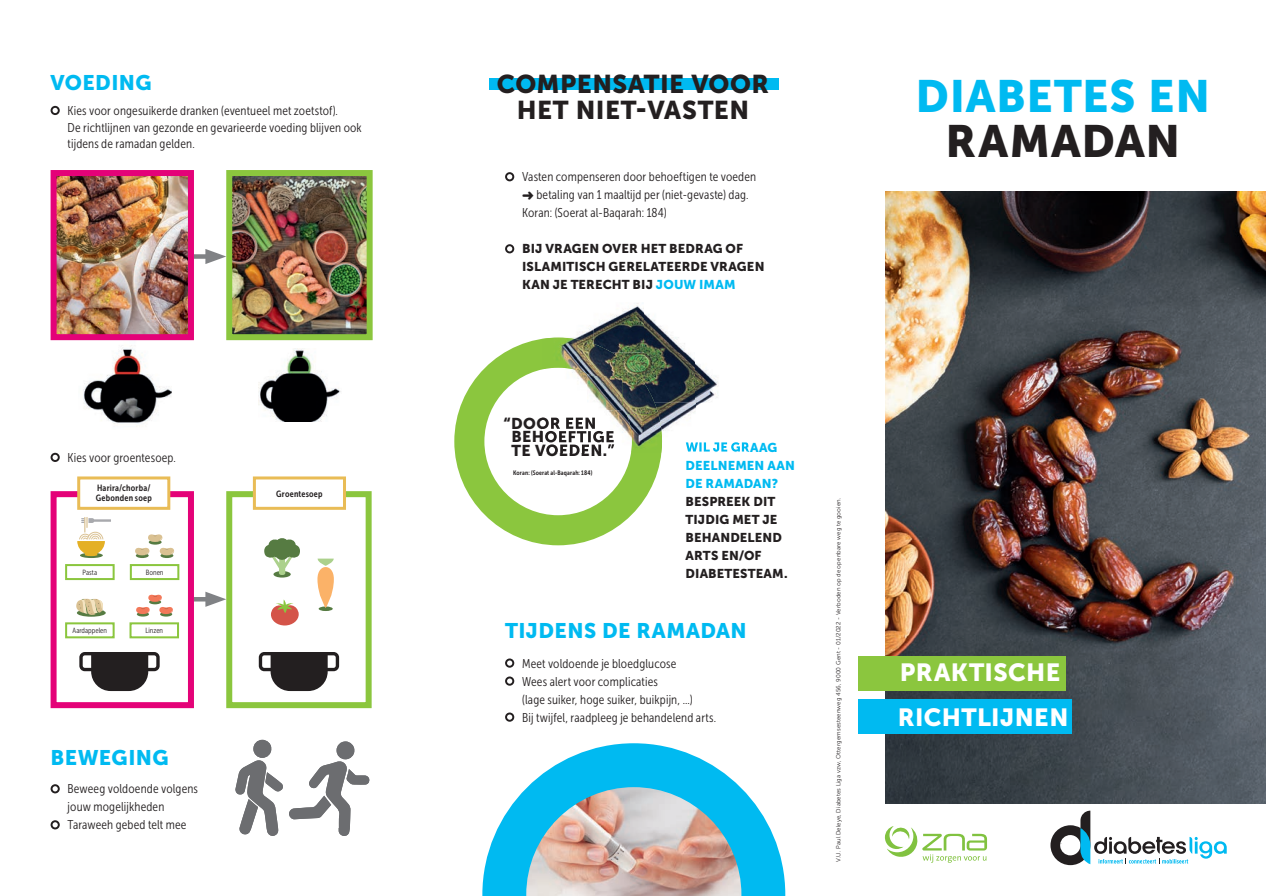
<style>
.page{position:relative;width:1266px;height:896px;background:#fff}
.page>*{position:absolute;margin:0;border:0;box-sizing:border-box;transform-origin:0 0}
.t1{font:44.85px "Museo Sans 900";letter-spacing:.015em;color:#00baf1}
.t2{font:44.85px "Museo Sans 900";letter-spacing:.02em;color:#231f20}
.t3{font:25.65px/25.7px "Museo Sans 900";letter-spacing:.015em;color:#231f20;text-align:center}
.t4{font:24.6px/44.4px "Museo Sans 900";letter-spacing:.015em;color:#fff}
.t5{font:21px "Museo Sans 900";letter-spacing:.02em;color:#00baf1}
.t6{font:15.6px/26.8px "Museo Sans 900";letter-spacing:.03em;color:#231f20}
.t7{font:12.75px/18px "Museo Sans Cond 300";letter-spacing:.01em;color:#231f20}
.t8{font:12.75px/18px "Museo Sans 900";letter-spacing:.01em;color:#231f20}
.t9{font:12.75px/18px "Museo Sans 900";letter-spacing:.01em;color:#00baf1}
.t10{font:9px/9.4px "Museo Sans Cond 700";letter-spacing:.025em;color:#231f20}
.t11{font:7.5px "Museo Sans Cond 300";letter-spacing:.005em;color:#231f20}
.t12{font:6.45px "Museo Sans Cond 700";letter-spacing:.025em;color:#231f20}
.t13{font:6px "Museo Sans 300";letter-spacing:.025em;color:#231f20}
.s1{color:#00baf1}
</style>
<div class="page">
<svg style="left:1050px;top:810px;width:176px;height:55px"></svg>
<img style="left:885px;top:191px;width:380px;height:612px">
<div style="left:857px;top:656px;width:208px;height:35px;background:#8bc63e"></div>
<div style="left:857px;top:699px;width:214px;height:35px;background:#00baf1"></div>
<div style="left:489px;top:79px;width:289px;height:11px;background:#00baf1"></div>
<div style="left:505px;top:172px;width:9px;height:9px;border:2px solid #231f20;border-radius:50%"></div>
<div style="left:505px;top:244px;width:9px;height:9px;border:2px solid #231f20;border-radius:50%"></div>
<svg style="left:454px;top:338px;width:208px;height:207px"></svg>
<div style="left:505px;top:658px;width:9px;height:9px;border:2px solid #231f20;border-radius:50%"></div>
<div style="left:505px;top:676px;width:9px;height:9px;border:2px solid #231f20;border-radius:50%"></div>
<div style="left:505px;top:712px;width:9px;height:9px;border:2px solid #231f20;border-radius:50%"></div>
<svg style="left:482px;top:743px;width:303px;height:152px"></svg>
<img style="left:578px;top:325px;width:15px;height:12px">
<img style="left:593px;top:303px;width:92px;height:49px">
<img style="left:622px;top:352px;width:22px;height:7px">
<img style="left:644px;top:352px;width:74px;height:50px">
<img style="left:658px;top:402px;width:89px;height:50px">
<img style="left:542px;top:376px;width:45px;height:68px">
<img style="left:587px;top:376px;width:35px;height:34px">
<img style="left:587px;top:410px;width:39px;height:42px">
<img style="left:542px;top:337px;width:80px;height:39px">
<img style="left:622px;top:359px;width:36px;height:55px">
<img style="left:592px;top:376px;width:30px;height:29px">
<img style="left:626px;top:414px;width:36px;height:38px">
<img style="left:542px;top:417px;width:54px;height:12px">
<img style="left:542px;top:431px;width:72px;height:11px">
<img style="left:542px;top:444px;width:72px;height:8px">
<img style="left:685px;top:442px;width:62px;height:9px">
<svg style="left:884px;top:826px;width:103px;height:36px"></svg>
<div style="left:797px;top:446px;width:11px;height:11px;border:2px solid #fff;border-radius:50%"></div>
<svg style="left:798px;top:447px;width:9px;height:9px"></svg>
<img style="left:78px;top:340px;width:94px;height:87px">
<img style="left:259px;top:348px;width:82px;height:73px">
<div style="left:51px;top:784px;width:9px;height:9px;border:2px solid #231f20;border-radius:50%"></div>
<div style="left:51px;top:820px;width:9px;height:9px;border:2px solid #231f20;border-radius:50%"></div>
<div style="left:51px;top:106px;width:9px;height:9px;border:2px solid #231f20;border-radius:50%"></div>
<div style="left:51px;top:452px;width:9px;height:10px;border:2px solid #231f20;border-radius:50%"></div>
<div style="left:194px;top:254px;width:20px;height:5px;background:#808285"></div>
<svg style="left:205px;top:249px;width:21px;height:15px"></svg>
<hr style="left:194px;top:597px;width:20px;height:4px;background:#808285">
<svg style="left:205px;top:591px;width:21px;height:15px"></svg>
<img style="left:233px;top:177px;width:132px;height:156px">
<div style="left:226px;top:170px;width:146px;height:170px;border:6px solid #8bc63e"></div>
<img style="left:58px;top:177px;width:129px;height:156px">
<div style="left:51px;top:170px;width:143px;height:170px;border:6px solid #e40278"></div>
<svg style="left:235px;top:739px;width:134px;height:97px"></svg>
<div style="left:51px;top:491px;width:143px;height:217px;border:6px solid #e40278"></div>
<div style="left:226px;top:491px;width:145px;height:217px;border:6px solid #8bc63e"></div>
<div style="left:79px;top:478px;width:90px;height:30px;background:#fff"></div>
<div style="left:77px;top:476px;width:93px;height:33px;border:3px solid #e9bc56"></div>
<div style="left:254px;top:478px;width:90px;height:30px;background:#fff"></div>
<div style="left:253px;top:476px;width:93px;height:33px;border:3px solid #e9bc56"></div>
<div style="left:65px;top:564px;width:50px;height:16px;border:2px solid #8bc63e"></div>
<div style="left:65px;top:622px;width:50px;height:16px;border:2px solid #8bc63e"></div>
<div style="left:129px;top:622px;width:50px;height:16px;border:2px solid #8bc63e"></div>
<div style="left:130px;top:564px;width:49px;height:16px;border:2px solid #8bc63e"></div>
<svg style="left:79px;top:652px;width:81px;height:39px"></svg>
<svg style="left:258px;top:652px;width:82px;height:39px"></svg>
<div style="left:80px;top:552px;width:23px;height:6px;background:#567b42;border-radius:50%"></div>
<svg style="left:77px;top:517px;width:34px;height:39px"></svg>
<svg style="left:136px;top:553px;width:13px;height:5px"></svg>
<svg style="left:160px;top:553px;width:13px;height:5px"></svg>
<svg style="left:135px;top:534px;width:39px;height:21px"></svg>
<hr style="left:137px;top:612px;width:12px;height:4px;background:#567b42;border-radius:50%">
<svg style="left:136px;top:607px;width:14px;height:7px"></svg>
<hr style="left:160px;top:612px;width:12px;height:4px;background:#567b42;border-radius:50%">
<svg style="left:159px;top:607px;width:14px;height:7px"></svg>
<svg style="left:149px;top:599px;width:12px;height:5px"></svg>
<svg style="left:148px;top:594px;width:14px;height:7px"></svg>
<svg style="left:76px;top:598px;width:28px;height:18px"></svg>
<svg style="left:271px;top:599px;width:28px;height:26px"></svg>
<div style="left:318px;top:606px;width:15px;height:5px;background:#567b42;border-radius:50%"></div>
<svg style="left:317px;top:558px;width:17px;height:50px"></svg>
<div style="left:273px;top:571px;width:18px;height:6px;background:#567b42;border-radius:50%"></div>
<svg style="left:264px;top:538px;width:36px;height:37px"></svg>
<h3 class="t5" style="left:51px;top:70px;width:103px">VOEDING</h3>
<p class="t7" style="left:68px;top:102px;width:296px;line-height:16.5px">Kies voor ongesuikerde dranken (eventueel met zoetstof).<br>De richtlijnen van gezonde en gevarieerde voeding blijven ook tijdens de ramadan gelden.</p>
<p class="t7" style="left:68px;top:448px;width:110px">Kies voor groentesoep.</p>
<p class="t10" style="left:96px;top:483px;width:57px">Harira/chorba/<br>Gebonden soep</p>
<p class="t10" style="left:276px;top:489px;width:48px">Groentesoep</p>
<p class="t11" style="left:83px;top:568px;width:16px">Pasta</p>
<p class="t11" style="left:146px;top:568px;width:19px">Bonen</p>
<p class="t11" style="left:73px;top:626px;width:36px">Aardappelen</p>
<p class="t11" style="left:145px;top:626px;width:19px">Linzen</p>
<h3 class="t5" style="left:51px;top:745px;width:120px">BEWEGING</h3>
<p class="t7" style="left:68px;top:780px;width:132px">Beweeg voldoende volgens jouw mogelijkheden<br>Taraweeh gebed telt mee</p>
<h2 class="t3" style="left:497px;top:71px;width:274px">COMPENSATIE VOOR<br>HET NIET-VASTEN</h2>
<p class="t7" style="left:522px;top:168px;width:235px">Vasten compenseren door behoeftigen te voeden ➜ betaling van 1 maaltijd per (niet-gevaste) dag.<br>Koran: (Soerat al-Baqarah: 184)</p>
<p class="t8" style="left:522px;top:240px;width:244px">BIJ VRAGEN OVER HET BEDRAG OF<br>ISLAMITISCH GERELATEERDE VRAGEN<br>KAN JE TERECHT BIJ <span class="s1">JOUW IMAM</span></p>
<p class="t6" style="left:511px;top:410px;width:104px;text-indent:-8px">“DOOR EEN<br>TE VOEDEN.”</p>
<p class="t12" style="left:513px;top:469px;width:81px">Koran: (Soerat al-Baqarah: 184)</p>
<p class="t9" style="left:685px;top:456px;width:111px">DEELNEMEN AAN<br>DE RAMADAN?</p>
<p class="t8" style="left:685px;top:492px;width:104px">BESPREEK DIT<br>TIJDIG MET JE<br>BEHANDELEND<br>ARTS EN/OF<br>DIABETESTEAM.</p>
<p class="t13" style="left:835px;top:861px;width:365px;rotate:-90deg">V.U. Paul Deleye, Diabetes Liga vzw, Ottergemsesteenweg 456, 9000 Gent - 01/2022 - Verboden op de openbare weg te gooien.</p>
<h3 class="t5" style="left:505px;top:618px;width:243px">TIJDENS DE RAMADAN</h3>
<p class="t7" style="left:522px;top:654px;width:196px">Meet voldoende je bloedglucose<br>Wees alert voor complicaties<br>(lage suiker, hoge suiker, buikpijn, ...)<br>Bij twijfel, raadpleeg je behandelend arts.</p>
<h1 class="t1" style="left:915px;top:70px;width:296px">DIABETES EN</h1>
<h1 class="t2" style="left:945px;top:115px;width:236px">RAMADAN</h1>
<h3 class="t4" style="left:897px;top:650px;width:172px">PRAKTISCHE<br>RICHTLIJNEN</h3>
</div>
